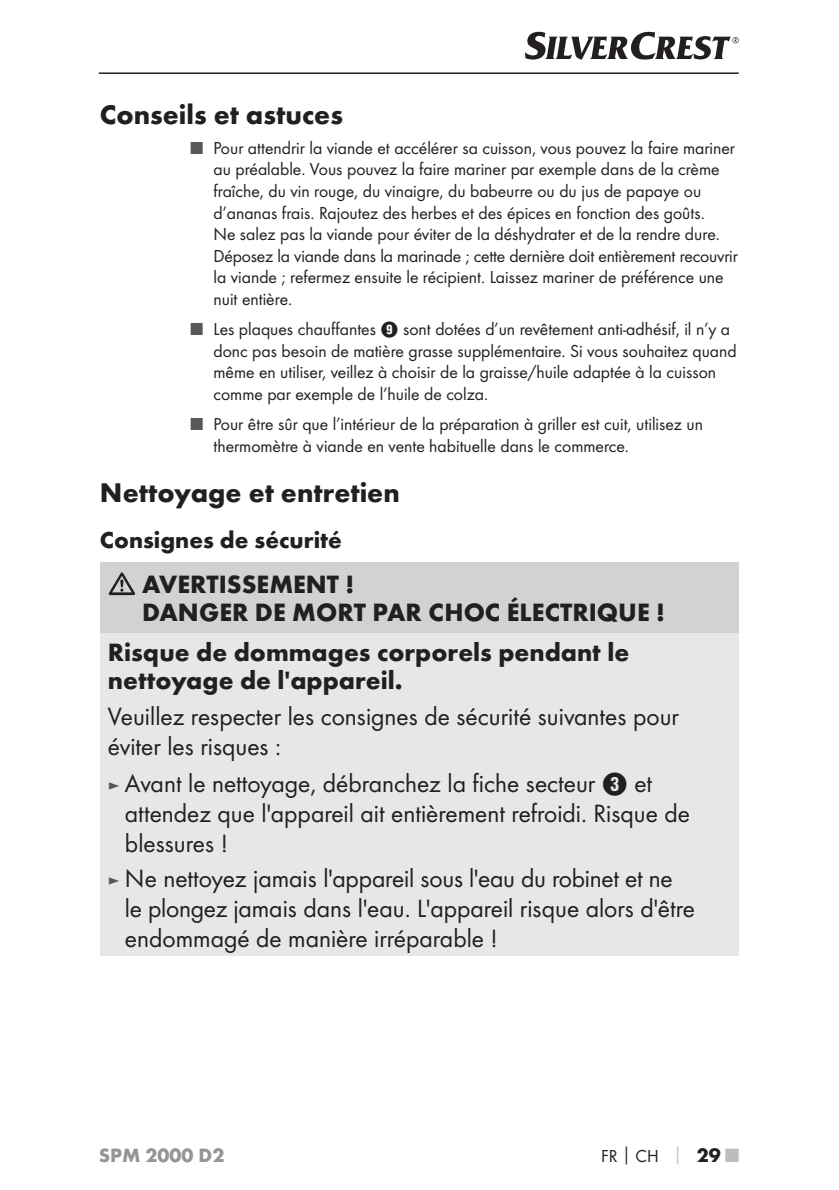
<style>
.page{position:relative;width:839px;height:1190px;background:#fff}
.page>*{position:absolute;margin:0;border:0;box-sizing:border-box;transform-origin:0 0}
.t1{font:700 28px "Futura";color:#231f20}
.t2{font:26px/30px "Futura Boo";color:#231f20}
.t3{font:700 26px/28px "Futura";color:#231f20}
.t4{font:700 24px "Futura";color:#231f20}
.t5{font:700 20px "Futura";color:#939598}
.t6{font:18px/21.6px "Futura Boo";color:#231f20}
.s1{color:#57585a}
.s2{font-size:18px;color:#57585a}
.s3{font-family:"Futura";font-weight:700;color:#bcbdc0}
.s4{font-family:"Futura";font-weight:700;font-size:20px}
.s5{font-family:"Futura";font-weight:700;font-size:20px;color:#bcbdc0}
</style>
<div class="page">
<hr style="left:99px;top:72px;width:639px;height:2px;background:#231f20">
<svg style="left:525px;top:32px;width:213px;height:28px"></svg>
<div style="left:100px;top:562px;width:638px;height:70px;background:#d1d2d4"></div>
<div style="left:100px;top:632px;width:638px;height:323px;background:#e6e7e9"></div>
<svg style="left:109px;top:572px;width:26px;height:23px"></svg>
<h1 class="t1" style="left:100px;top:103px;width:244px">Conseils et astuces</h1>
<p class="t6" style="left:213px;top:138px;width:525px;text-indent:-23px"><span class="s1">■</span> Pour attendrir la viande et accélérer sa cuisson, vous pouvez la faire mariner au préalable. Vous pouvez la faire mariner par exemple dans de la crème fraîche, du vin rouge, du vinaigre, du babeurre ou du jus de papaye ou d’ananas frais. Rajoutez des herbes et des épices en fonction des goûts.<br>Ne salez pas la viande pour éviter de la déshydrater et de la rendre dure.<br>Déposez la viande dans la marinade ; cette dernière doit entièrement recouvrir la viande ; refermez ensuite le récipient. Laissez mariner de préférence une nuit entière.</p>
<p class="t6" style="left:191px;top:319px;width:187px"><span class="s1">■</span> Les plaques chauffantes</p>
<p class="t6" style="left:213px;top:319px;width:524px;text-indent:189px">sont dotées d’un revêtement anti-adhésif, il n’y a donc pas besoin de matière grasse supplémentaire. Si vous souhaitez quand même en utiliser, veillez à choisir de la graisse/huile adaptée à la cuisson comme par exemple de l’huile de colza.</p>
<p class="t6" style="left:213px;top:414px;width:491px;text-indent:-23px"><span class="s1">■</span> Pour être sûr que l’intérieur de la préparation à griller est cuit, utilisez un thermomètre à viande en vente habituelle dans le commerce.</p>
<h1 class="t1" style="left:100px;top:482px;width:301px">Nettoyage et entretien</h1>
<h3 class="t4" style="left:100px;top:531px;width:243px">Consignes de sécurité</h3>
<h2 class="t3" style="left:142px;top:573px;width:524px">AVERTISSEMENT !<br>DANGER DE MORT PAR CHOC ÉLECTRIQUE !</h2>
<h2 class="t3" style="left:108px;top:640px;width:522px">Risque de dommages corporels pendant le nettoyage de l'appareil.</h2>
<h2 class="t2" style="left:108px;top:702px;width:572px">Veuillez respecter les consignes de sécurité suivantes pour éviter les risques :</h2>
<h2 class="t2" style="left:108px;top:769px;width:488px"><span class="s2">►</span> Avant le nettoyage, débranchez la fiche secteur</h2>
<h2 class="t2" style="left:125px;top:769px;width:566px;text-indent:509px">et attendez que l'appareil ait entièrement refroidi. Risque de blessures !</h2>
<h2 class="t2" style="left:125px;top:865px;width:571px;text-indent:-17px"><span class="s2">►</span> Ne nettoyez jamais l'appareil sous l'eau du robinet et ne le plongez jamais dans l'eau. L'appareil risque alors d'être endommagé de manière irréparable !</h2>
<p class="t5" style="left:99px;top:1147px;width:127px">SPM 2000 D2</p>
<p class="t6" style="left:601px;top:1146px;width:139px">FR│CH <span class="s3">│</span> <span class="s4">29</span> <span class="s5">■</span></p>
</div>
